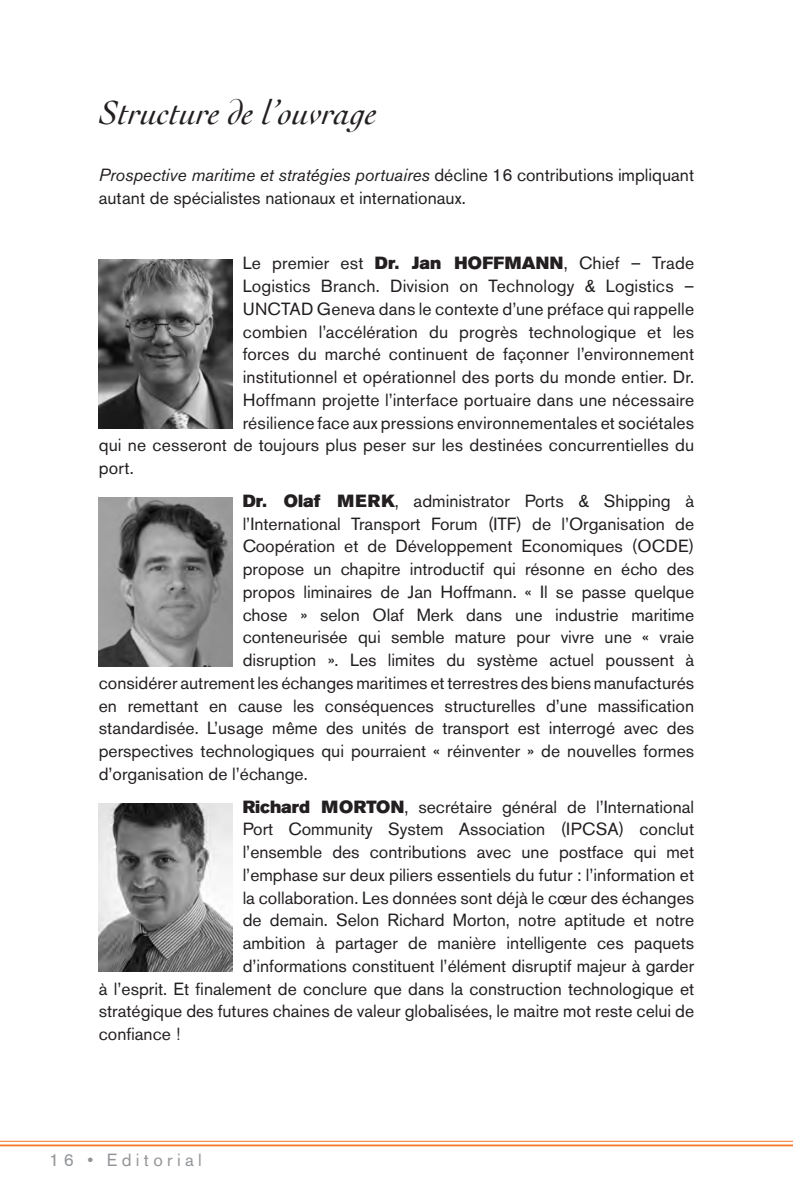
<style>
.page{position:relative;width:793px;height:1190px;background:#fff}
.page>*{position:absolute;margin:0;border:0;box-sizing:border-box;transform-origin:0 0}
.Sous-titre_2{font:italic 35px "Cochin";color:#231f20}
.texte_courant{font:17.5px/22.8px "Akzidenz Grotesk BE";color:#231f20}
.t1{font:17.5px "Akzidenz Grotesk BE";letter-spacing:.25em;color:#939598}
.s1{font-style:italic}
.s2{font-family:"Akzidenz Grotesk BE Super"}
</style>
<div class="page">
<hr style="left:0;top:1140px;width:793px;height:1px;background:#f57523">
<hr style="left:0;top:1144px;width:793px;height:2px;background:#f57523">
<img style="left:99px;top:260px;width:134px;height:168px">
<img style="left:99px;top:497px;width:134px;height:169px">
<img style="left:99px;top:803px;width:134px;height:169px">
<p class="Sous-titre_2" style="left:99px;top:89px;width:280px">Structure de l’ouvrage</p>
<p class="texte_courant" style="left:99px;top:164px;width:597px"><span class="s1">Prospective maritime et stratégies portuaires</span> décline 16 contributions impliquant autant de spécialistes nationaux et internationaux.</p>
<p class="texte_courant" style="left:243px;top:252px;width:453px">Le premier est <span class="s2">Dr. Jan HOFFMANN</span>, Chief – Trade</p>
<p class="texte_courant" style="left:243px;top:275px;width:453px">Logistics Branch. Division on Technology &amp; Logistics –</p>
<p class="texte_courant" style="left:243px;top:297px;width:453px">UNCTAD Geneva dans le contexte d’une préface qui rappelle</p>
<p class="texte_courant" style="left:243px;top:320px;width:453px">combien l’accélération du progrès technologique et les</p>
<p class="texte_courant" style="left:243px;top:343px;width:453px">forces du marché continuent de façonner l’environnement</p>
<p class="texte_courant" style="left:243px;top:366px;width:453px">institutionnel et opérationnel des ports du monde entier. Dr.</p>
<p class="texte_courant" style="left:243px;top:388px;width:453px">Hoffmann projette l’interface portuaire dans une nécessaire</p>
<p class="texte_courant" style="left:243px;top:411px;width:453px">résilience face aux pressions environnementales et sociétales</p>
<p class="texte_courant" style="left:99px;top:434px;width:597px">qui ne cesseront de toujours plus peser sur les destinées concurrentielles du</p>
<p class="texte_courant" style="left:99px;top:457px;width:37px">port.</p>
<p class="texte_courant" style="left:243px;top:489px;width:453px"><span class="s2">Dr. Olaf MERK</span>, administrator Ports &amp; Shipping à</p>
<p class="texte_courant" style="left:243px;top:512px;width:453px">l’International Transport Forum (ITF) de l’Organisation de</p>
<p class="texte_courant" style="left:243px;top:535px;width:453px">Coopération et de Développement Economiques (OCDE)</p>
<p class="texte_courant" style="left:243px;top:557px;width:453px">propose un chapitre introductif qui résonne en écho des</p>
<p class="texte_courant" style="left:243px;top:580px;width:453px">propos liminaires de Jan Hoffmann. « Il se passe quelque</p>
<p class="texte_courant" style="left:243px;top:603px;width:453px">chose » selon Olaf Merk dans une industrie maritime</p>
<p class="texte_courant" style="left:243px;top:626px;width:453px">conteneurisée qui semble mature pour vivre une « vraie</p>
<p class="texte_courant" style="left:243px;top:648px;width:453px">disruption ». Les limites du système actuel poussent à</p>
<p class="texte_courant" style="left:99px;top:671px;width:597px">considérer autrement les échanges maritimes et terrestres des biens manufacturés</p>
<p class="texte_courant" style="left:99px;top:694px;width:597px">en remettant en cause les conséquences structurelles d’une massification</p>
<p class="texte_courant" style="left:99px;top:717px;width:597px">standardisée. L’usage même des unités de transport est interrogé avec des</p>
<p class="texte_courant" style="left:99px;top:739px;width:597px">perspectives technologiques qui pourraient « réinventer » de nouvelles formes</p>
<p class="texte_courant" style="left:99px;top:762px;width:210px">d’organisation de l’échange.</p>
<p class="texte_courant" style="left:243px;top:795px;width:453px"><span class="s2">Richard MORTON</span>, secrétaire général de l’International</p>
<p class="texte_courant" style="left:243px;top:818px;width:453px">Port Community System Association (IPCSA) conclut</p>
<p class="texte_courant" style="left:243px;top:840px;width:453px">l’ensemble des contributions avec une postface qui met</p>
<p class="texte_courant" style="left:243px;top:863px;width:453px">l’emphase sur deux piliers essentiels du futur : l’information et</p>
<p class="texte_courant" style="left:243px;top:886px;width:453px">la collaboration. Les données sont déjà le cœur des échanges</p>
<p class="texte_courant" style="left:243px;top:909px;width:453px">de demain. Selon Richard Morton, notre aptitude et notre</p>
<p class="texte_courant" style="left:243px;top:931px;width:453px">ambition à partager de manière intelligente ces paquets</p>
<p class="texte_courant" style="left:243px;top:954px;width:453px">d’informations constituent l’élément disruptif majeur à garder</p>
<p class="texte_courant" style="left:99px;top:977px;width:597px">à l’esprit. Et finalement de conclure que dans la construction technologique et</p>
<p class="texte_courant" style="left:99px;top:1000px;width:597px">stratégique des futures chaines de valeur globalisées, le maitre mot reste celui de</p>
<p class="texte_courant" style="left:99px;top:1022px;width:83px">confiance !</p>
<p class="t1" style="left:49px;top:1149px;width:154px">16 • Editorial</p>
</div>
